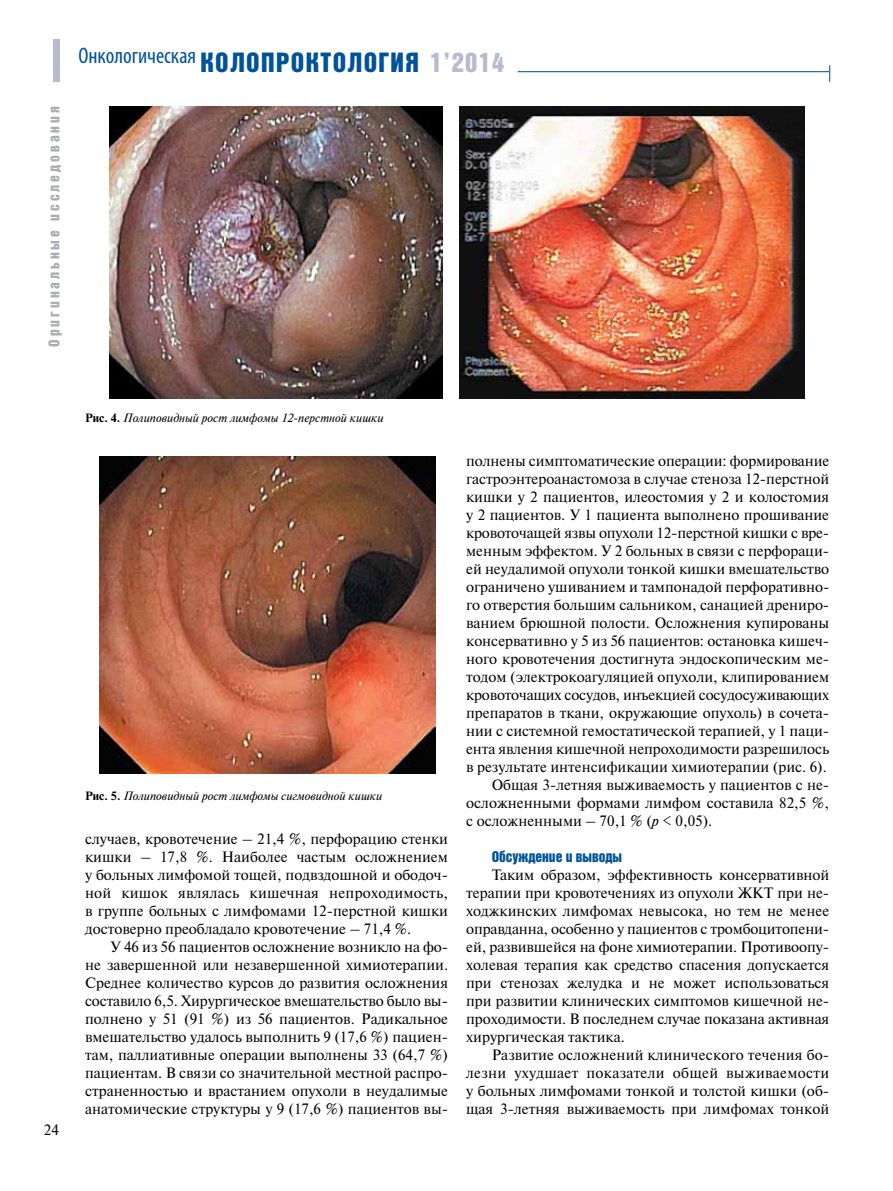
<style>
.page{position:relative;width:893px;height:1191px;background:#fff}
.page>*{position:absolute;margin:0;border:0;box-sizing:border-box;transform-origin:0 0}
.t1{font:27px "Bastion Kontrast Alt C";letter-spacing:.05em;color:#005398}
.t2{font:condensed 22.5px "Myriad Pro";color:#005398}
.t3{font:15px/18px "Newton C";color:#000;text-align:justify}
.t4{font:15px "Bastion Kontrast Alt C";letter-spacing:.2em;color:#abadb1}
.t5{font:15px "Bastion Kontrast Alt C";color:#005398}
.t6{font:italic 12px "Newton C";color:#000}
.s1{color:#b8bacd}
.s2{font-weight:700;font-style:normal}
.s3{font-style:italic}
</style>
<div class="page">
<div style="left:53px;top:40px;width:7px;height:42px;background:#b8bacd"></div>
<hr style="left:518px;top:71px;width:311px;height:1px;background:#005398">
<svg style="left:829px;top:65px;width:1px;height:17px"></svg>
<img style="left:99px;top:457px;width:336px;height:317px">
<img style="left:110px;top:107px;width:332px;height:291px">
<img style="left:460px;top:107px;width:345px;height:291px">
<p class="t4" style="left:47px;top:347px;width:242px;rotate:-90deg">Оригинальные исследования</p>
<h2 class="t2" style="left:78px;top:42px;width:119px">Онкологическая</h2>
<h1 class="t1" style="left:200px;top:48px;width:305px">КОЛОПРОКТОЛОГИЯ <span class="s1">1’2014</span></h1>
<p class="t3" style="left:44px;top:1120px;width:17px">24</p>
<p class="t6" style="left:85px;top:411px;width:300px"><span class="s2">Рис. 4.</span> Полиповидный рост лимфомы 12‑перстной кишки</p>
<p class="t6" style="left:85px;top:789px;width:299px"><span class="s2">Рис. 5.</span> Полиповидный рост лимфомы сигмовидной кишки</p>
<p class="t3" style="left:85px;top:830px;width:365px">случаев, кровотечение – 21,4 %, перфорацию стенки кишки – 17,8 %. Наиболее частым осложнением у больных лимфомой тощей, подвздошной и ободоч&shy;ной кишок являлась кишечная непроходимость, в группе больных с лимфомами 12‑перстной кишки достоверно преобладало кровотечение – 71,4 %.</p>
<p class="t3" style="left:85px;top:938px;width:365px;text-align:left;text-indent:26px">У 46 из 56 пациентов осложнение возникло на фо&shy;не завершенной или незавершенной химиотерапии.<br>Среднее количество курсов до развития осложнения составило 6,5. Хирургическое вмешательство было вы&shy;полнено у 51 (91 %) из 56 пациентов. Радикальное вмешательство удалось выполнить 9 (17,6 %) пациен&shy;там, паллиативные операции выполнены 33 (64,7 %) пациентам. В связи со значительной местной распро&shy;страненностью и врастанием опухоли в неудалимые анатомические структуры у 9 (17,6 %) пациентов вы-</p>
<p class="t3" style="left:466px;top:452px;width:365px">полнены симптоматические операции: формирование</p>
<p class="t3" style="left:466px;top:470px;width:365px">гастроэнтероанастомоза в случае стеноза 12‑перстной</p>
<p class="t3" style="left:466px;top:488px;width:365px">кишки у 2 пациентов, илеостомия у 2 и колостомия</p>
<p class="t3" style="left:466px;top:506px;width:365px">у 2 пациентов. У 1 пациента выполнено прошивание</p>
<p class="t3" style="left:466px;top:524px;width:365px">кровоточащей язвы опухоли 12‑перстной кишки с вре-</p>
<p class="t3" style="left:466px;top:542px;width:365px">менным эффектом. У 2 больных в связи с перфораци-</p>
<p class="t3" style="left:466px;top:560px;width:364px">ей неудалимой опухоли тонкой кишки вмешательство</p>
<p class="t3" style="left:466px;top:578px;width:365px">ограничено ушиванием и тампонадой перфоративно-</p>
<p class="t3" style="left:466px;top:596px;width:365px">го отверстия большим сальником, санацией дрениро-</p>
<p class="t3" style="left:466px;top:614px;width:365px">ванием брюшной полости. Осложнения купированы</p>
<p class="t3" style="left:466px;top:632px;width:365px">консервативно у 5 из 56 пациентов: остановка кишеч-</p>
<p class="t3" style="left:466px;top:650px;width:365px">ного кровотечения достигнута эндоскопическим ме-</p>
<p class="t3" style="left:466px;top:668px;width:365px">тодом (электрокоагуляцией опухоли, клипированием</p>
<p class="t3" style="left:466px;top:686px;width:364px">кровоточащих сосудов, инъекцией сосудосуживающих</p>
<p class="t3" style="left:466px;top:704px;width:365px">препаратов в ткани, окружающие опухоль) в сочета-</p>
<p class="t3" style="left:466px;top:722px;width:365px">нии с системной гемостатической терапией, у 1 паци-</p>
<p class="t3" style="left:466px;top:740px;width:364px">ента явления кишечной непроходимости разрешилось</p>
<p class="t3" style="left:466px;top:758px;width:362px">в результате интенсификации химиотерапии (рис. 6).</p>
<p class="t3" style="left:492px;top:776px;width:339px">Общая 3‑летняя выживаемость у пациентов с не-</p>
<p class="t3" style="left:466px;top:794px;width:365px">осложненными формами лимфом составила 82,5 %,</p>
<p class="t3" style="left:466px;top:812px;width:248px">с осложненными – 70,1 % (<span class="s3">р</span> &lt; 0,05).</p>
<p class="t5" style="left:492px;top:849px;width:132px">Обсуждение и выводы</p>
<p class="t3" style="left:466px;top:866px;width:365px;text-indent:26px">Таким образом, эффективность консервативной терапии при кровотечениях из опухоли ЖКТ при не&shy;ходжкинских лимфомах невысока, но тем не менее оправданна, особенно у пациентов с тромбоцитопени&shy;ей, развившейся на фоне химиотерапии. Противоопу&shy;холевая терапия как средство спасения допускается при стенозах желудка и не может использоваться при развитии клинических симптомов кишечной не&shy;проходимости. В последнем случае показана активная хирургическая тактика.</p>
<p class="t3" style="left:466px;top:1046px;width:365px;text-indent:26px">Развитие осложнений клинического течения бо&shy;лезни ухудшает показатели общей выживаемости у больных лимфомами тонкой и толстой кишки (об&shy;щая 3‑летняя выживаемость при лимфомах тонкой</p>
</div>
